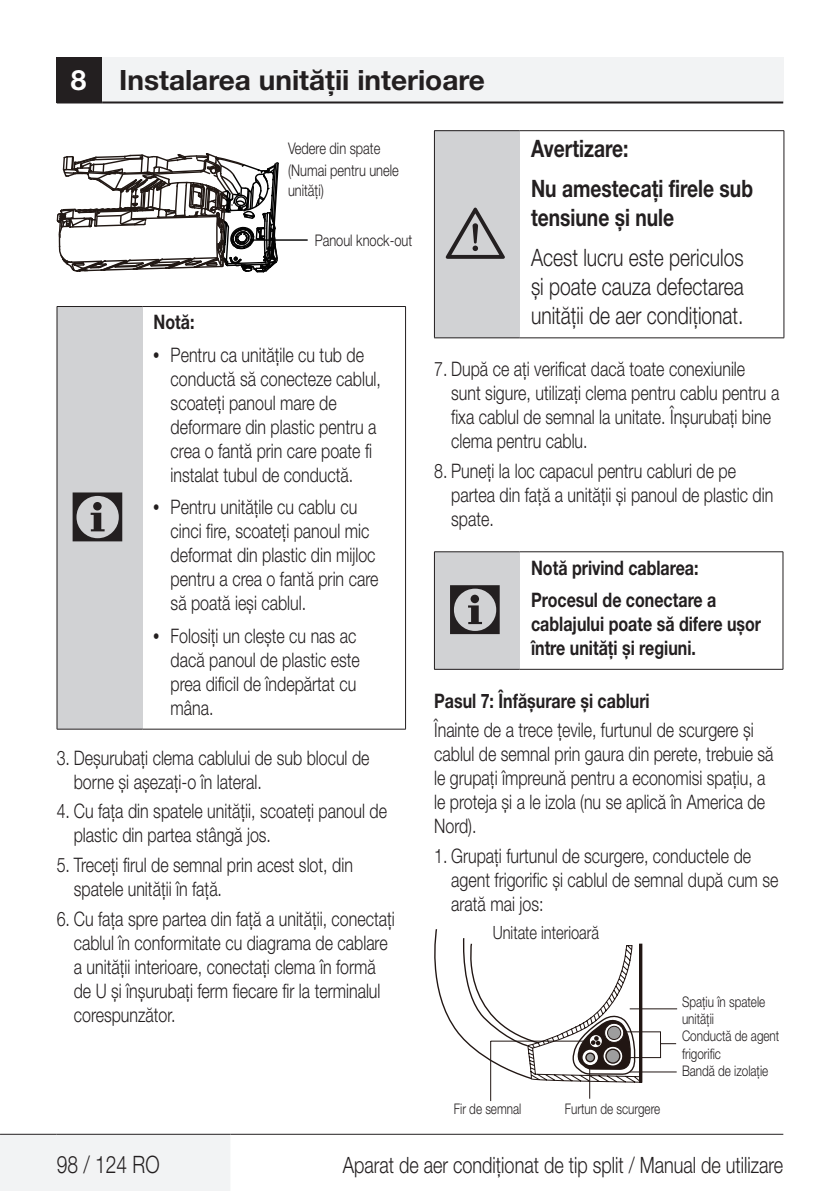
<style>
.page{position:relative;width:840px;height:1191px;background:#fff}
.page>*{position:absolute;margin:0;border:0;box-sizing:border-box;transform-origin:0 0}
.body{font:72px "ZIWARNUN";color:#231f20}
.body-2{font:64px "ZIWARNUN";color:#231f20}
.t1{font:700 28px "Helvetica Neue LT Pro";color:#231f20}
.body_12pt__3mm{font:300 24px/28.8px "Helvetica Neue LT Pro";color:#231f20;text-align:justify;scale:.8 1}
.body_bold_12pt__3mm{font:700 24px/28.8px "Helvetica Neue LT Pro";color:#231f20;scale:.8 1}
.t2{font:300 24px "Helvetica Neue LT Std";color:#231f20;scale:.8 1}
.t3{font:300 22.4px "Helvetica Neue LT Pro";color:#231f20;scale:.8 1}
.body-3{font:300 20px/24px "Helvetica Neue LT Pro";color:#231f20;scale:.8 1}
.body_Bold{font:700 20px/24px "Helvetica Neue LT Pro";color:#231f20;scale:.8 1}
.body-4{font:700 20px "Helvetica Neue LT Pro";color:#231f20;scale:.8 1}
.t4{font:300 18.2px "Helvetica Neue LT Pro";color:#231f20;scale:.8 1}
.t5{font:300 16px/22px "Helvetica Neue LT Pro";color:#231f20;scale:.8 1}
.t6{font:300 14.6px/17.2px "Helvetica Neue LT Pro";color:#231f20;scale:.8 1}
.s1{color:#fff}
.s2{font-family:"Arial";font-weight:700}
</style>
<div class="page">
<div style="left:57px;top:57px;width:45px;height:45px;background:#231f20"></div>
<div style="left:102px;top:57px;width:680px;height:45px;background:#f2f3f4"></div>
<hr style="left:57px;top:101px;width:45px;height:2px;background:#231f20">
<hr style="left:102px;top:101px;width:680px;height:2px;background:#231f20">
<div style="left:0;top:1134px;width:230px;height:57px;background:#f2f3f4"></div>
<hr style="left:0;top:1133px;width:57px;height:1px;background:#231f20">
<hr style="left:57px;top:1133px;width:173px;height:1px;background:#231f20">
<hr style="left:230px;top:1133px;width:552px;height:1px;background:#231f20">
<svg style="left:57px;top:153px;width:222px;height:119px"></svg>
<hr style="left:251px;top:239px;width:56px;height:2px;background:#030303">
<div style="left:57px;top:306px;width:85px;height:423px;background:#d1d2d4"></div>
<hr style="left:142px;top:306px;width:263px;height:1px;background:#231f20">
<hr style="left:405px;top:307px;width:1px;height:422px;background:#231f20">
<hr style="left:142px;top:729px;width:263px;height:1px;background:#231f20">
<hr style="left:57px;top:306px;width:85px;height:1px;background:#231f20">
<hr style="left:57px;top:307px;width:1px;height:422px;background:#231f20">
<hr style="left:57px;top:729px;width:85px;height:1px;background:#231f20">
<div style="left:434px;top:131px;width:85px;height:207px;background:#d1d2d4"></div>
<hr style="left:434px;top:130px;width:85px;height:1px;background:#231f20">
<hr style="left:519px;top:130px;width:264px;height:1px;background:#231f20">
<hr style="left:783px;top:131px;width:1px;height:206px;background:#231f20">
<hr style="left:434px;top:337px;width:85px;height:1px;background:#231f20">
<hr style="left:519px;top:337px;width:264px;height:1px;background:#231f20">
<hr style="left:434px;top:131px;width:1px;height:206px;background:#231f20">
<div style="left:434px;top:552px;width:85px;height:117px;background:#d1d2d4"></div>
<hr style="left:519px;top:551px;width:263px;height:1px;background:#231f20">
<hr style="left:782px;top:552px;width:1px;height:117px;background:#231f20">
<hr style="left:519px;top:669px;width:263px;height:1px;background:#231f20">
<hr style="left:434px;top:551px;width:85px;height:1px;background:#231f20">
<hr style="left:434px;top:552px;width:1px;height:117px;background:#231f20">
<hr style="left:434px;top:669px;width:85px;height:1px;background:#231f20">
<svg style="left:434px;top:929px;width:243px;height:173px"></svg>
<p class="t1" style="left:71px;top:62px;width:415px"><span class="s1">8</span> Instalarea unității interioare</p>
<p class="t5" style="left:288px;top:137px;width:140px">Vedere din spate (Numai pentru unele</p>
<p class="t5" style="left:288px;top:178px;width:46px">unități)</p>
<p class="t5" style="left:314px;top:229px;width:123px">Panoul knock-out</p>
<p class="body-4" style="left:153px;top:309px;width:53px">Notă:</p>
<p class="body-3" style="left:170px;top:342px;width:264px;text-indent:-17px"><span class="s2">•</span> Pentru ca unitățile cu tub de conductă să conecteze cablul, scoateți panoul mare de deformare din plastic pentru a crea o fantă prin care poate fi instalat tubul de conductă.</p>
<p class="body-3" style="left:170px;top:495px;width:261px;text-indent:-17px"><span class="s2">•</span> Pentru unitățile cu cablu cu cinci fire, scoateți panoul mic deformat din plastic din mijloc pentru a crea o fantă prin care să poată ieși cablul.</p>
<p class="body-3" style="left:170px;top:623px;width:238px;text-indent:-17px"><span class="s2">•</span> Folosiți un clește cu nas ac dacă panoul de plastic este prea dificil de îndepărtat cu mâna.</p>
<p class="body-3" style="left:74px;top:745px;width:371px;text-indent:-17px">3. Deșurubați clema cablului de sub blocul de borne și așezați-o în lateral.</p>
<p class="body-3" style="left:74px;top:799px;width:393px;text-indent:-17px">4. Cu fața din spatele unității, scoateți panoul de plastic din partea stângă jos.</p>
<p class="body-3" style="left:74px;top:852px;width:350px;text-indent:-17px">5. Treceți firul de semnal prin acest slot, din spatele unității în față.</p>
<p class="body-3" style="left:74px;top:906px;width:402px;text-indent:-17px">6. Cu fața spre partea din față a unității, conectați cablul în conformitate cu diagrama de cablare a unității interioare, conectați clema în formă de U și înșurubați ferm fiecare fir la terminalul corespunzător.</p>
<p class="body" style="left:68px;top:479px;width:63px">C</p>
<p class="body_bold_12pt__3mm" style="left:530px;top:133px;width:123px">Avertizare:</p>
<p class="body_bold_12pt__3mm" style="left:530px;top:173px;width:279px">Nu amestecați firele sub tensiune și nule</p>
<p class="body_12pt__3mm" style="left:530px;top:243px;width:267px">Acest lucru este periculos și poate cauza defectarea unității de aer condiționat.</p>
<p class="body-3" style="left:451px;top:357px;width:411px;text-indent:-17px">7. După ce ați verificat dacă toate conexiunile sunt sigure, utilizați clema pentru cablu pentru a fixa cablul de semnal la unitate. Înșurubați bine clema pentru cablu.</p>
<p class="body-3" style="left:451px;top:458px;width:404px;text-indent:-17px">8. Puneți la loc capacul pentru cabluri de pe partea din față a unității și panoul de plastic din spate.</p>
<p class="body-2" style="left:445px;top:199px;width:63px">A</p>
<p class="body-4" style="left:530px;top:555px;width:211px">Notă privind cablarea:</p>
<p class="body_Bold" style="left:530px;top:587px;width:289px">Procesul de conectare a cablajului poate să difere ușor între unități și regiuni.</p>
<p class="body_Bold" style="left:434px;top:688px;width:271px">Pasul 7: Înfășurare și cabluri</p>
<p class="body-3" style="left:434px;top:718px;width:425px">Înainte de a trece țevile, furtunul de scurgere și cablul de semnal prin gaura din perete, trebuie să le grupați împreună pentru a economisi spațiu, a le proteja și a le izola (nu se aplică în America de Nord).</p>
<p class="body-3" style="left:451px;top:843px;width:410px;text-indent:-17px">1. Grupați furtunul de scurgere, conductele de agent frigorific și cablul de semnal după cum se arată mai jos:</p>
<p class="body" style="left:445px;top:572px;width:63px">C</p>
<p class="t4" style="left:492px;top:921px;width:134px">Unitate interioară</p>
<p class="t6" style="left:453px;top:1100px;width:86px">Fir de semnal</p>
<p class="t6" style="left:564px;top:1100px;width:121px">Furtun de scurgere</p>
<p class="t6" style="left:681px;top:992px;width:123px">Spațiu în spatele unității<br>Conductă de agent frigorific<br>Bandă de izolație</p>
<p class="t2" style="left:57px;top:1149px;width:130px">98 / 124 RO</p>
<p class="t3" style="left:342px;top:1150px;width:552px">Aparat de aer condiționat de tip split / Manual de utilizare</p>
</div>
